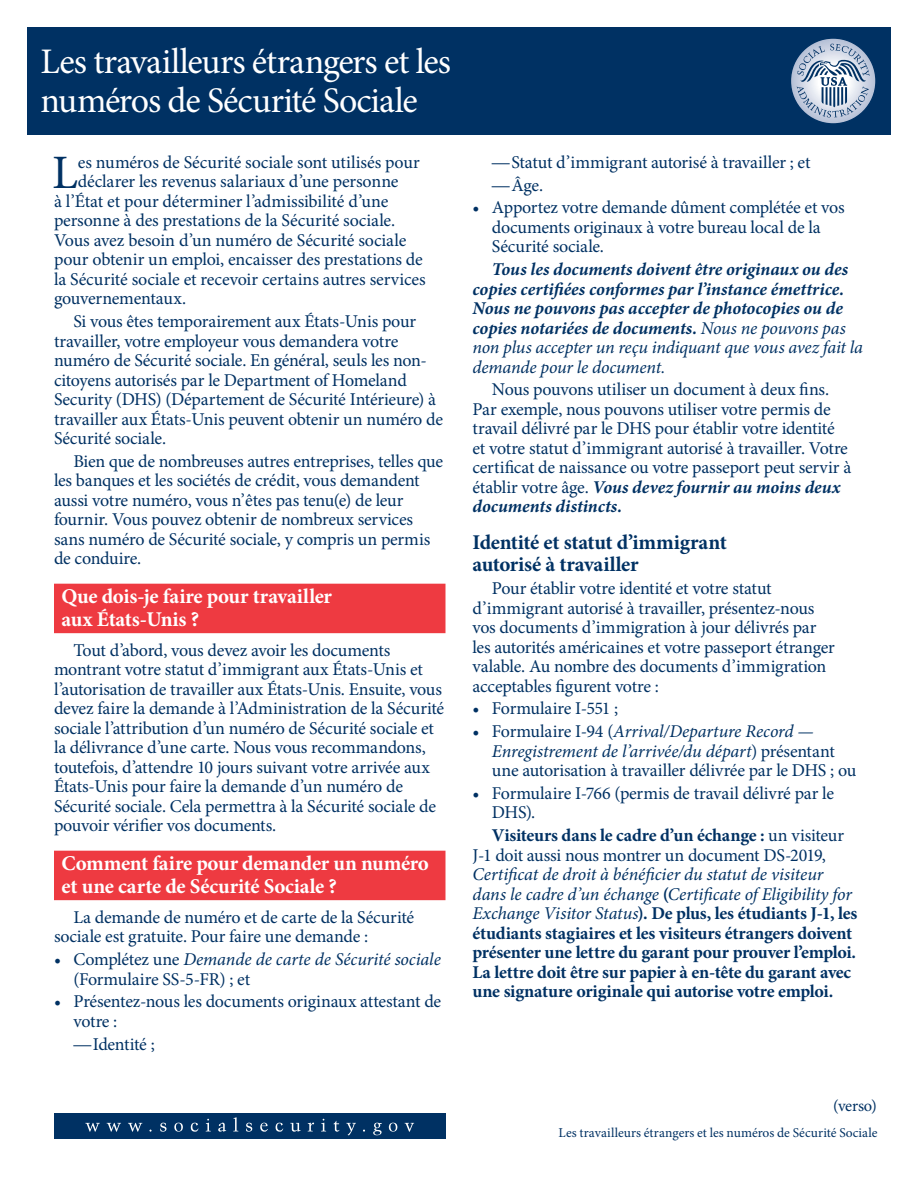
<style>
.page{position:relative;width:918px;height:1188px;background:#fff}
.page>*{position:absolute;margin:0;border:0;box-sizing:border-box;transform-origin:0 0}
.Intro_Paragraph{font:48px "Minion Pro";color:#003163}
.Pub_Title{font:36px/39px "Minion Pro";letter-spacing:-.03em;color:#fff}
.H1-2{font:700 21px/22.5px "Minion Pro";letter-spacing:-.01em;color:#fff}
.t1{font:700 21px/22.5px "Minion Pro";letter-spacing:-.015em;color:#003163}
.Paragraph{font:18px/19.5px "Minion Pro";letter-spacing:-.015em;color:#003163}
.Paragraph-2{font:700 18px/19.5px "Minion Pro";letter-spacing:-.015em;color:#003163}
.Intro_Paragraph-2{font:18px "Minion Pro";letter-spacing:-.005em;color:#003163}
.Paragraph-3{font:italic 700 18px/19.5px "Minion Pro";letter-spacing:-.005em;color:#003163}
.t2{font:16.5px "Minion Pro";letter-spacing:-.01em;color:#003163}
.t3{font:13.5px "Minion Pro";color:#003163}
.s1{font-style:italic}
.s2{font-family:"Trump Mediaeval"}
.s3{font-weight:400}
.s4{font-weight:700;font-style:italic}
.s5{font-weight:400;font-style:italic}
</style>
<div class="page">
<div style="left:27px;top:27px;width:864px;height:108px;background:#003163"></div>
<div style="left:54px;top:1114px;width:392px;height:25px;background:#003163"></div>
<svg style="left:85px;top:1117px;width:329px;height:19px"></svg>
<svg style="left:790px;top:38px;width:86px;height:86px"></svg>
<svg style="left:797px;top:44px;width:73px;height:74px;background:#9eafc5"></svg>
<div style="left:54px;top:584px;width:392px;height:49px;background:#ee3a41"></div>
<div style="left:54px;top:851px;width:392px;height:49px;background:#ee3a41"></div>
<p class="Pub_Title" style="left:40px;top:42px;width:412px">Les travailleurs étrangers et les numéros de Sécurité Sociale</p>
<p class="Intro_Paragraph" style="left:52px;top:140px;width:27px">L</p>
<p class="Intro_Paragraph-2" style="left:78px;top:150px;width:343px">es numéros de Sécurité sociale sont utilisés pour</p>
<p class="Intro_Paragraph-2" style="left:78px;top:170px;width:322px">déclarer les revenus salariaux d’une personne</p>
<p class="Intro_Paragraph-2" style="left:54px;top:189px;width:336px">à l’État et pour déterminer l’admissibilité d’une</p>
<p class="Intro_Paragraph-2" style="left:54px;top:209px;width:343px">personne à des prestations de la Sécurité sociale.</p>
<p class="Intro_Paragraph-2" style="left:54px;top:228px;width:354px">Vous avez besoin d’un numéro de Sécurité sociale</p>
<p class="Intro_Paragraph-2" style="left:54px;top:248px;width:370px">pour obtenir un emploi, encaisser des prestations de</p>
<p class="Intro_Paragraph-2" style="left:54px;top:267px;width:373px">la Sécurité sociale et recevoir certains autres services</p>
<p class="Intro_Paragraph-2" style="left:54px;top:287px;width:134px">gouvernementaux.</p>
<p class="Paragraph" style="left:54px;top:312px;width:391px;text-indent:19px">Si vous êtes temporairement aux États-Unis pour travailler, votre employeur vous demandera votre numéro de Sécurité sociale. En général, seuls les non&shy;citoyens autorisés par le Department of Homeland Security (DHS) (Département de Sécurité Intérieure) à travailler aux États-Unis peuvent obtenir un numéro de Sécurité sociale.</p>
<p class="Paragraph" style="left:54px;top:451px;width:391px;text-indent:19px">Bien que de nombreuses autres entreprises, telles que les banques et les sociétés de crédit, vous demandent aussi votre numéro, vous n’êtes pas tenu(e) de leur fournir. Vous pouvez obtenir de nombreux services sans numéro de Sécurité sociale, y compris un permis de conduire.</p>
<h1 class="H1-2" style="left:62px;top:585px;width:272px">Que dois-je faire pour travailler aux États-Unis ?</h1>
<p class="Paragraph" style="left:54px;top:641px;width:392px;text-indent:19px">Tout d’abord, vous devez avoir les documents montrant votre statut d’immigrant aux États-Unis et l’autorisation de travailler aux États-Unis. Ensuite, vous devez faire la demande à l’Administration de la Sécurité sociale l’attribution d’un numéro de Sécurité sociale et la délivrance d’une carte. Nous vous recommandons, toutefois, d’attendre 10 jours suivant votre arrivée aux États-Unis pour faire la demande d’un numéro de Sécurité sociale. Cela permettra à la Sécurité sociale de pouvoir vérifier vos documents.</p>
<h1 class="H1-2" style="left:62px;top:852px;width:369px">Comment faire pour demander un numéro et une carte de Sécurité Sociale ?</h1>
<p class="Paragraph" style="left:54px;top:908px;width:362px;text-indent:19px">La demande de numéro et de carte de la Sécurité sociale est gratuite. Pour faire une demande :</p>
<p class="Paragraph" style="left:73px;top:950px;width:369px;text-indent:-19px">• Complétez une <span class="s1">Demande de carte de Sécurité sociale </span>(Formulaire SS-5-FR) ; et</p>
<p class="Paragraph" style="left:73px;top:992px;width:369px;text-indent:-19px">• Présentez-nous les documents originaux attestant de votre :</p>
<p class="Paragraph" style="left:73px;top:1034px;width:83px"><span class="s2">—</span>Identité ;</p>
<p class="Paragraph" style="left:492px;top:153px;width:320px"><span class="s2">—</span>Statut d’immigrant autorisé à travailler ; et</p>
<p class="Paragraph" style="left:492px;top:175px;width:53px"><span class="s2">—</span>Âge.</p>
<p class="Paragraph" style="left:492px;top:198px;width:354px;text-indent:-19px">• Apportez votre demande dûment complétée et vos documents originaux à votre bureau local de la<br>Sécurité sociale.</p>
<p class="Paragraph-3" style="left:472px;top:259px;width:392px;text-indent:19px">Tous les documents doivent être originaux ou des copies certifiées conformes par l’instance émettrice.<br>Nous ne pouvons pas accepter de photocopies ou de copies notariées de documents. <span class="s3">Nous ne pouvons pas non plus accepter un reçu indiquant que vous avez fait la demande pour le document.</span></p>
<p class="Paragraph" style="left:472px;top:380px;width:380px;text-indent:19px">Nous pouvons utiliser un document à deux fins.<br>Par exemple, nous pouvons utiliser votre permis de travail délivré par le DHS pour établir votre identité et votre statut d’immigrant autorisé à travailler. Votre certificat de naissance ou votre passeport peut servir à établir votre âge. <span class="s4">Vous devez fournir au moins deux documents distincts.</span></p>
<h2 class="t1" style="left:472px;top:531px;width:256px">Identité et statut d’immigrant autorisé à travailler</h2>
<p class="Paragraph" style="left:472px;top:579px;width:364px;text-indent:19px">Pour établir votre identité et votre statut d’immigrant autorisé à travailler, présentez-nous vos documents d’immigration à jour délivrés par les autorités américaines et votre passeport étranger valable. Au nombre des documents d’immigration acceptables figurent votre :</p>
<p class="Paragraph" style="left:472px;top:699px;width:147px">• Formulaire I-551 ;</p>
<p class="Paragraph" style="left:492px;top:722px;width:366px;text-indent:-19px">• Formulaire I-94 (<span class="s1">Arrival/Departure Record —<br>Enregistrement de l’arrivée/du départ</span>) présentant une autorisation à travailler délivrée par le DHS ; ou</p>
<p class="Paragraph" style="left:492px;top:783px;width:344px;text-indent:-19px">• Formulaire I-766 (permis de travail délivré par le<br>DHS).</p>
<p class="Paragraph-2" style="left:472px;top:825px;width:387px;text-indent:19px">Visiteurs dans le cadre d’un échange : <span class="s3">un visiteur J-1 doit aussi nous montrer un document DS-2019, </span><span class="s5">Certificat de droit à bénéficier du statut de visiteur dans le cadre d’un échange</span> (<span class="s5">Certificate of Eligibility for Exchange Visitor Status</span>). De plus, les étudiants J-1, les étudiants stagiaires et les visiteurs étrangers doivent présenter une lettre du garant pour prouver l’emploi.<br>La lettre doit être sur papier à en-tête du garant avec une signature originale qui autorise votre emploi.</p>
<p class="t2" style="left:833px;top:1095px;width:45px">(verso)</p>
<p class="t3" style="left:559px;top:1124px;width:320px">Les travailleurs étrangers et les numéros de Sécurité Sociale</p>
</div>
